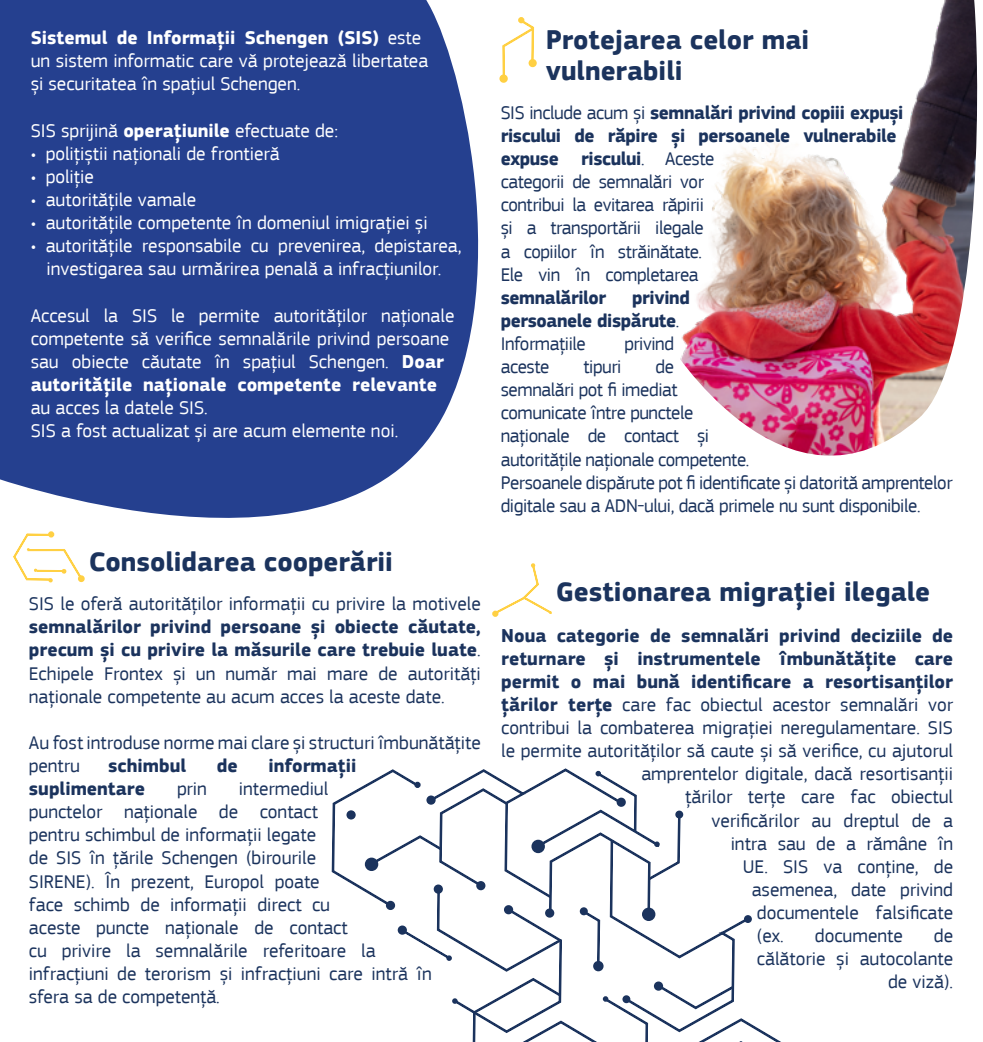
<style>
.page{position:relative;width:983px;height:1042px;background:#fff}
.page>*{position:absolute;margin:0;border:0;box-sizing:border-box;transform-origin:0 0}
.t1{font:700 28px/31.5px "EC Square Sans Pro";color:#1b335d}
.t2{font:19.25px/23.1px "EC Square Sans Pro";color:#1b335d}
.t3{font:19.25px/23.1px "EC Square Sans Pro";color:#fff}
.t4{font:19.25px/23.1px "EC Square Sans Pro";letter-spacing:-.02em;color:#1b335d}
.t5{font:700 19.25px/23.1px "EC Square Sans Pro";color:#1b335d;text-align:justify}
.t6{font:700 19.25px/23.1px "EC Square Sans Pro";letter-spacing:-.02em;color:#1b335d}
.s1{font-weight:700}
.s2{font-weight:400}
</style>
<div class="page">
<svg style="left:0;top:0;width:508px;height:583px;fill:#25408f"></svg>
<img style="left:680px;top:0;width:298px;height:456px">
<svg style="left:331px;top:768px;width:450px;height:274px"></svg>
<div style="left:499px;top:74px;width:8px;height:9px;border:2px solid #ffd043;border-radius:50%"></div>
<div style="left:528px;top:59px;width:8px;height:8px;border:2px solid #ffd043;border-radius:50%"></div>
<svg style="left:501px;top:17px;width:34px;height:63px"></svg>
<svg style="left:12px;top:531px;width:74px;height:51px"></svg>
<div style="left:492px;top:610px;width:6px;height:7px;border:2px solid #ffd043;border-radius:50%"></div>
<svg style="left:493px;top:563px;width:59px;height:53px"></svg>
<p class="t3" style="left:31px;top:26px;width:399px"><span class="s1">Sistemul de Informații Schengen (SIS)</span> este un sistem informatic care vă protejează libertatea și securitatea în spațiul Schengen.</p>
<p class="t3" style="left:31px;top:119px;width:309px">SIS sprijină <span class="s1">operațiunile</span> efectuate de:</p>
<p class="t3" style="left:31px;top:142px;width:250px">• polițiștii naționali de frontieră</p>
<p class="t3" style="left:31px;top:165px;width:65px">• poliție</p>
<p class="t3" style="left:31px;top:188px;width:167px">• autoritățile vamale</p>
<p class="t3" style="left:31px;top:211px;width:398px">• autoritățile competente în domeniul imigrației și</p>
<p class="t3" style="left:31px;top:234px;width:432px;text-align:center">• autoritățile responsabile cu prevenirea, depistarea, investigarea sau urmărirea penală a infracțiunilor.</p>
<p class="t3" style="left:31px;top:304px;width:425px">Accesul la SIS le permite autorităților naționale competente să verifice semnalările privind persoane sau obiecte căutate în spațiul Schengen. <span class="s1">Doar autoritățile naționale competente relevante</span></p>
<p class="t3" style="left:31px;top:396px;width:369px">au acces la datele SIS.<br>SIS a fost actualizat și are acum elemente noi.</p>
<h1 class="t1" style="left:89px;top:547px;width:306px">Consolidarea cooperării</h1>
<p class="t2" style="left:29px;top:592px;width:453px">SIS le oferă autorităților informații cu privire la motivele</p>
<p class="t5" style="left:29px;top:616px;width:453px">semnalărilor privind persoane și obiecte căutate, precum și cu privire la măsurile care trebuie luate<span class="s2">.<br>Echipele Frontex și un număr mai mare de autorități naționale competente au acum acces la aceste date.</span></p>
<p class="t2" style="left:29px;top:731px;width:453px">Au fost introduse norme mai clare și structuri îmbunătățite pentru</p>
<p class="t5" style="left:108px;top:755px;width:79px">schimbul</p>
<p class="t5" style="left:217px;top:755px;width:22px">de</p>
<p class="t5" style="left:268px;top:755px;width:89px">informații</p>
<p class="t5" style="left:29px;top:778px;width:118px">suplimentare</p>
<p class="t2" style="left:177px;top:777px;width:31px">prin</p>
<p class="t2" style="left:29px;top:777px;width:404px;text-indent:210px">intermediul<br>punctelor naționale de contact<br>pentru schimbul de informații legate<br>de SIS în țările Schengen (birourile<br>SIRENE). În prezent, Europol poate<br>face schimb de informații direct cu<br>aceste puncte naționale de contact<br>cu privire la semnalările referitoare la infracțiuni de terorism și infracțiuni care intră în sfera sa de competență.</p>
<h1 class="t1" style="left:545px;top:25px;width:265px">Protejarea celor mai vulnerabili</h1>
<p class="t4" style="left:500px;top:101px;width:404px">SIS include acum și <span class="s1">semnalări privind copiii expuși riscului de răpire și persoanele vulnerabile expuse riscului</span>. Aceste<br>categorii de semnalări vor<br>contribui la evitarea răpirii<br>și a transportării ilegale<br>a copiilor în străinătate.<br>Ele vin în completarea</p>
<p class="t6" style="left:500px;top:286px;width:107px">semnalărilor</p>
<p class="t6" style="left:500px;top:286px;width:191px;text-indent:131px">privind persoanele dispărute<span class="s2">.<br>Informațiile</span></p>
<p class="t4" style="left:624px;top:332px;width:51px">privind</p>
<p class="t4" style="left:500px;top:355px;width:453px;text-indent:155px">de<br>semnalări pot fi imediat<br>comunicate între punctele<br>naționale de contact și<br>autoritățile naționale competente.<br>Persoanele dispărute pot fi identificate și datorită amprentelor digitale sau a ADN-ului, dacă primele nu sunt disponibile.</p>
<p class="t2" style="left:500px;top:355px;width:50px">aceste</p>
<p class="t2" style="left:583px;top:355px;width:39px">tipuri</p>
<h1 class="t1" style="left:555px;top:577px;width:375px">Gestionarea migrației ilegale</h1>
<p class="t5" style="left:501px;top:624px;width:453px">Noua categorie de semnalări privind deciziile de</p>
<p class="t5" style="left:501px;top:647px;width:453px">returnare și instrumentele îmbunătățite care</p>
<p class="t5" style="left:501px;top:670px;width:453px">permit o mai bună identificare a resortisanților</p>
<p class="t2" style="left:501px;top:693px;width:453px"><span class="s1">țărilor terțe</span> care fac obiectul acestor semnalări vor</p>
<p class="t2" style="left:501px;top:716px;width:453px">contribui la combaterea migrației neregulamentare. SIS</p>
<p class="t2" style="left:501px;top:739px;width:453px">le permite autorităților să caute și să verifice, cu ajutorul</p>
<p class="t2" style="left:641px;top:762px;width:313px">amprentelor digitale, dacă resortisanții</p>
<p class="t2" style="left:685px;top:785px;width:269px">țărilor terțe care fac obiectul</p>
<p class="t2" style="left:711px;top:809px;width:243px">verificărilor au dreptul de a</p>
<p class="t2" style="left:730px;top:832px;width:224px">intra sau de a rămâne în</p>
<p class="t2" style="left:742px;top:855px;width:212px">UE. SIS va conține, de</p>
<p class="t2" style="left:751px;top:878px;width:203px">asemenea, date privind</p>
<p class="t2" style="left:756px;top:901px;width:198px">documentele falsificate</p>
<p class="t2" style="left:756px;top:924px;width:28px">(ex.</p>
<p class="t2" style="left:814px;top:924px;width:89px">documente</p>
<p class="t2" style="left:756px;top:924px;width:198px;text-align:right">de<br>călătorie și autocolante de viză).</p>
</div>
